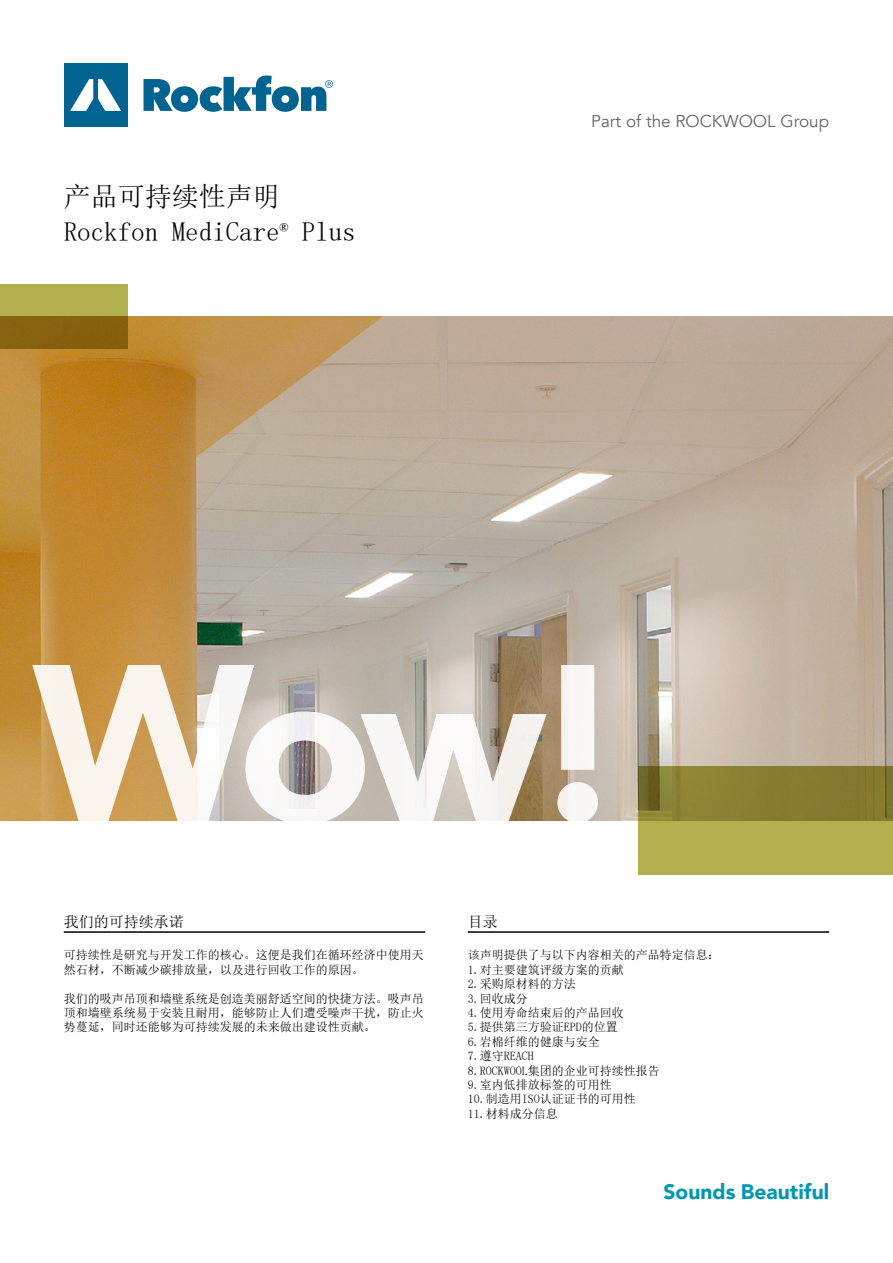
<style>
.page{position:relative;width:893px;height:1263px;background:#fff}
.page>*{position:absolute;margin:0;border:0;box-sizing:border-box;transform-origin:0 0}
.t1{font:900 220.95px "Avenir";color:#fff}
.t2{font:27px/35.8px "Sim Sun";color:#000}
.t3{font:900 21px "Avenir";color:#0098b0}
.t4{font:17.1px "Avenir";color:#646567}
.t5{font:15px "Sim Sun";color:#000}
.t6{font:12px/14.4px "Sim Sun";color:#000}
</style>
<div class="page">
<svg style="left:144px;top:75px;width:189px;height:37px"></svg>
<div style="left:64px;top:63px;width:64px;height:64px;background:#006390"></div>
<svg style="left:70px;top:79px;width:51px;height:32px"></svg>
<img style="left:0;top:316px;width:893px;height:505px">
<svg style="left:0;top:284px;width:128px;height:64px;background:#9b882d"></svg>
<svg style="left:638px;top:767px;width:255px;height:108px;background:#9b963e"></svg>
<hr style="left:64px;top:931px;width:361px;height:2px;background:#000">
<hr style="left:468px;top:931px;width:361px;height:2px;background:#000">
<h2 class="t2" style="left:64px;top:178px;width:293px">产品可持续性声明<br>Rockfon MediCare<sup>®</sup> Plus</h2>
<h3 class="t4" style="left:591px;top:111px;width:239px">Part of the ROCKWOOL Group</h3>
<h1 class="t1" style="left:33px;top:555px;width:595px">Wow!</h1>
<p class="t5" style="left:64px;top:914px;width:121px">我们的可持续承诺</p>
<p class="t6" style="left:64px;top:948px;width:362px">可持续性是研究与开发工作的核心。这便是我们在循环经济中使用天然石材，不断减少碳排放量，以及进行回收工作的原因。</p>
<p class="t6" style="left:64px;top:991px;width:362px;text-align:justify">我们的吸声吊顶和墙壁系统是创造美丽舒适空间的快捷方法。吸声吊顶和墙壁系统易于安装且耐用，能够防止人们遭受噪声干扰，防止火势蔓延，同时还能够为可持续发展的未来做出建设性贡献。</p>
<p class="t5" style="left:468px;top:914px;width:31px">目录</p>
<p class="t6" style="left:468px;top:948px;width:253px">该声明提供了与以下内容相关的产品特定信息：<br>1.对主要建筑评级方案的贡献<br>2.采购原材料的方法<br>3.回收成分<br>4.使用寿命结束后的产品回收<br>5.提供第三方验证EPD的位置<br>6.岩棉纤维的健康与安全<br>7.遵守REACH<br>8.ROCKWOOL集团的企业可持续性报告<br>9.室内低排放标签的可用性<br>10.制造用ISO认证证书的可用性<br>11.材料成分信息</p>
<h3 class="t3" style="left:664px;top:1174px;width:167px">Sounds Beautiful</h3>
</div>
